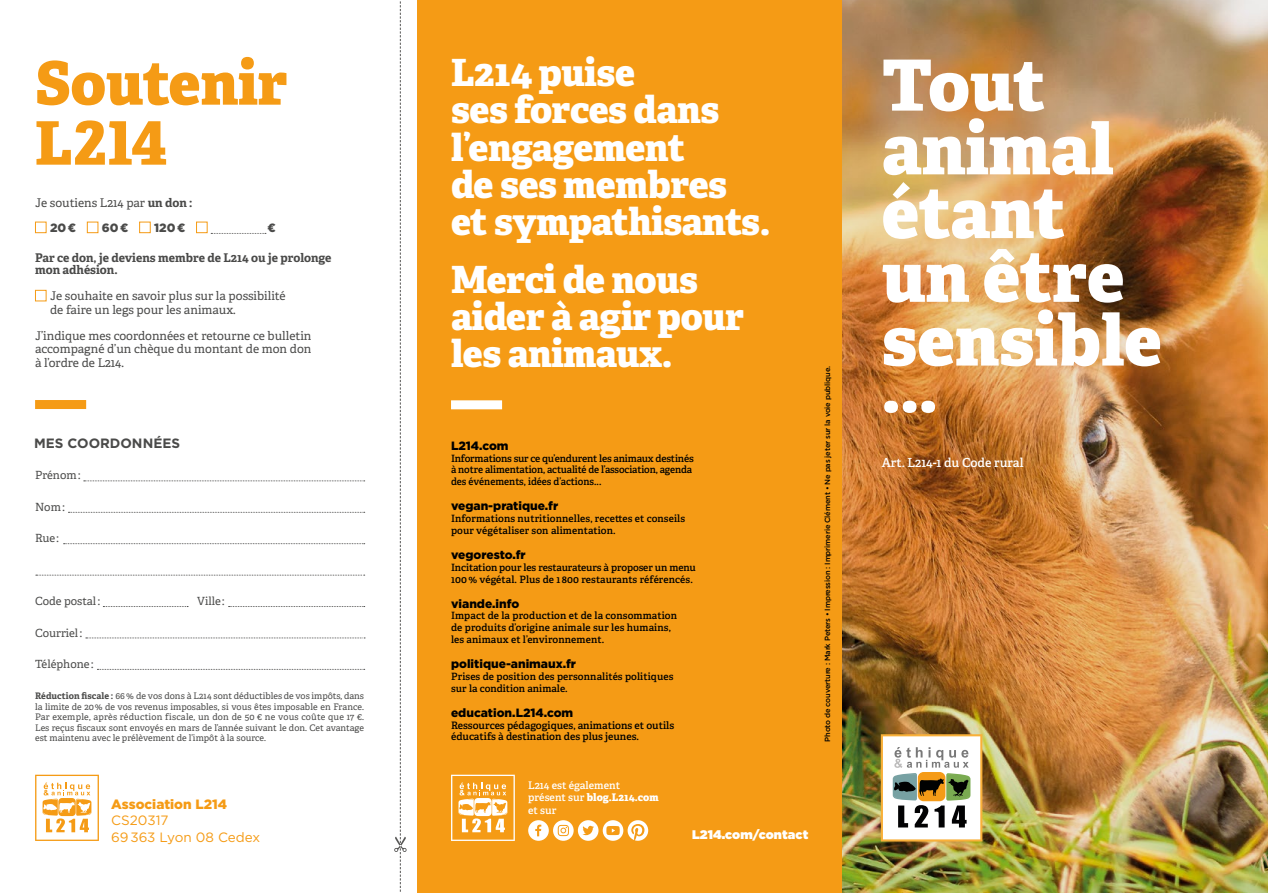
<style>
.page{position:relative;width:1268px;height:893px;background:#fff}
.page>*{position:absolute;margin:0;border:0;box-sizing:border-box;transform-origin:0 0}
.t1{font:800 70.5px/63.8px "Adelle";color:#fff}
.t2{font:800 60px/60px "Adelle";color:#f59b15}
.t3{font:800 37.5px/37.2px "Adelle";letter-spacing:-.01em;color:#fff}
.t4{font:13.5px/16.5px "Gotham";color:#f59b15}
.t5{font:900 13.5px "Gotham";color:#f59b15}
.t6{font:700 13.5px "Gotham";color:#4a4a49}
.t7{font:600 12.45px "Adelle";color:#fff}
.t8{font:900 12.45px "Gotham";letter-spacing:.01em;color:#fff}
.t9{font:12px/13.5px "Adelle";color:#4a4a49;text-align:justify}
.t10{font:900 12px "Gotham";color:#000}
.t11{font:700 12px/12px "Adelle";color:#4a4a49}
.t12{font:900 12px "Gotham";color:#4a4a49}
.t13{font:11.25px "Adelle";color:#4a4a49}
.t14{font:600 10.5px/12.6px "Adelle";color:#fff}
.t15{font:600 10.35px/11.7px "Adelle";color:#000}
.t16{font:600 10.05px/11.7px "Adelle";letter-spacing:.005em;color:#000}
.t17{font:600 10.05px/11.7px "Adelle";letter-spacing:-.015em;color:#000}
.t18{font:9px/10.5px "Adelle";color:#4a4a49;text-align:justify}
.t19{font:500 7.5px "Gotham";letter-spacing:-.02em;color:#000}
.s1{font-weight:700}
.s2{font-weight:800}
</style>
<div class="page">
<div style="left:417px;top:0;width:425px;height:893px;background:#f59b15"></div>
<img style="left:842px;top:0;width:425px;height:893px">
<svg style="left:880px;top:734px;width:102px;height:107px"></svg>
<svg style="left:528px;top:820px;width:70px;height:21px"></svg>
<div style="left:451px;top:400px;width:51px;height:9px;background:#fff"></div>
<svg style="left:451px;top:775px;width:63px;height:66px"></svg>
<div style="left:35px;top:400px;width:51px;height:9px;background:#f59b15"></div>
<svg style="left:35px;top:775px;width:64px;height:66px"></svg>
<div style="left:35px;top:222px;width:11px;height:11px;background:#fff;border:1px solid #f59b15"></div>
<div style="left:87px;top:222px;width:11px;height:11px;background:#fff;border:1px solid #f59b15"></div>
<div style="left:139px;top:222px;width:12px;height:11px;background:#fff;border:1px solid #f59b15"></div>
<div style="left:196px;top:222px;width:11px;height:11px;background:#fff;border:1px solid #f59b15"></div>
<div style="left:35px;top:290px;width:11px;height:11px;background:#fff;border:1px solid #f59b15"></div>
<svg style="left:211px;top:233px;width:55px;height:1px"></svg>
<svg style="left:394px;top:1px;width:12px;height:891px"></svg>
<svg style="left:602px;top:820px;width:21px;height:21px"></svg>
<svg style="left:606px;top:826px;width:13px;height:9px"></svg>
<svg style="left:627px;top:820px;width:21px;height:21px"></svg>
<svg style="left:64px;top:543px;width:300px;height:1px"></svg>
<svg style="left:36px;top:575px;width:328px;height:1px"></svg>
<svg style="left:86px;top:638px;width:279px;height:1px"></svg>
<svg style="left:97px;top:669px;width:267px;height:1px"></svg>
<svg style="left:103px;top:606px;width:85px;height:1px"></svg>
<svg style="left:228px;top:606px;width:136px;height:1px"></svg>
<svg style="left:84px;top:480px;width:280px;height:1px"></svg>
<svg style="left:68px;top:512px;width:296px;height:1px"></svg>
<h2 class="t2" style="left:35px;top:53px;width:254px">Soutenir<br>L214</h2>
<p class="t9" style="left:35px;top:196px;width:159px">Je soutiens L214 par <span class="s1">un don :</span></p>
<p class="t12" style="left:50px;top:219px;width:28px">20 €</p>
<p class="t12" style="left:102px;top:219px;width:28px">60 €</p>
<p class="t12" style="left:154px;top:219px;width:33px">120 €</p>
<p class="t12" style="left:267px;top:219px;width:10px">€</p>
<p class="t11" style="left:35px;top:252px;width:298px">Par ce don, je deviens membre de L214 ou je prolonge mon adhésion.</p>
<p class="t9" style="left:50px;top:289px;width:237px">Je souhaite en savoir plus sur la possibilité de faire un legs pour les animaux.</p>
<p class="t9" style="left:35px;top:329px;width:278px">J’indique mes coordonnées et retourne ce bulletin accompagné d’un chèque du montant de mon don à l’ordre de L214.</p>
<h3 class="t6" style="left:34px;top:434px;width:147px">MES COORDONNÉES</h3>
<p class="t13" style="left:35px;top:468px;width:47px">Prénom:</p>
<p class="t13" style="left:35px;top:500px;width:31px">Nom:</p>
<p class="t13" style="left:35px;top:531px;width:25px">Rue:</p>
<p class="t13" style="left:35px;top:594px;width:66px">Code postal:</p>
<p class="t13" style="left:197px;top:594px;width:29px">Ville:</p>
<p class="t13" style="left:35px;top:626px;width:48px">Courriel:</p>
<p class="t13" style="left:35px;top:657px;width:60px">Téléphone:</p>
<p class="t18" style="left:35px;top:691px;width:330px"><span class="s1">Réduction fiscale :</span> 66 % de vos dons à L214 sont déductibles de vos impôts, dans la limite de 20% de vos revenus imposables, si vous êtes imposable en France.<br>Par exemple, après réduction fiscale, un don de 50 € ne vous coûte que 17 €.<br>Les reçus fiscaux sont envoyés en mars de l’année suivant le don. Cet avantage est maintenu avec le prélèvement de l’impôt à la source.</p>
<h3 class="t5" style="left:111px;top:794px;width:117px">Association L214</h3>
<h3 class="t4" style="left:111px;top:812px;width:150px">CS20317<br>69 363 Lyon 08 Cedex</h3>
<h3 class="t3" style="left:451px;top:54px;width:321px">L214 puise<br>ses forces dans l’engagement<br>de ses membres et sympathisants.</h3>
<h3 class="t3" style="left:451px;top:261px;width:294px">Merci de nous aider à agir pour les animaux.</h3>
<p class="t10" style="left:451px;top:437px;width:59px">L214.com</p>
<p class="t17" style="left:451px;top:452px;width:244px">Informations sur ce qu’endurent les animaux destinés à notre alimentation, actualité de l’association, agenda des événements, idées d’actions...</p>
<p class="t10" style="left:451px;top:498px;width:109px">vegan-pratique.fr</p>
<p class="t16" style="left:451px;top:513px;width:236px">Informations nutritionnelles, recettes et conseils pour végétaliser son alimentation.</p>
<p class="t10" style="left:451px;top:546px;width:76px">vegoresto.fr</p>
<p class="t16" style="left:451px;top:561px;width:246px">Incitation pour les restaurateurs à proposer un menu<br>100% végétal. Plus de 1 800 restaurants référencés.</p>
<p class="t10" style="left:451px;top:595px;width:70px">viande.info</p>
<p class="t16" style="left:451px;top:610px;width:227px">Impact de la production et de la consommation de produits d’origine animale sur les humains, les animaux et l’environnement.</p>
<p class="t10" style="left:451px;top:656px;width:126px">politique-animaux.fr</p>
<p class="t16" style="left:451px;top:671px;width:224px">Prises de position des personnalités politiques sur la condition animale.</p>
<p class="t10" style="left:451px;top:704px;width:124px">education.L214.com</p>
<p class="t15" style="left:451px;top:719px;width:225px">Ressources pédagogiques, animations et outils éducatifs à destination des plus jeunes.</p>
<p class="t14" style="left:528px;top:779px;width:132px">L214 est également présent sur <span class="s2">blog.L214.com </span>et sur</p>
<p class="t8" style="left:692px;top:825px;width:118px">L214.com/contact</p>
<p class="t19" style="left:822px;top:742px;width:377px;rotate:-90deg">Photo de couverture : Mark Peters • Impression : Imprimerie Clément • Ne pas jeter sur la voie publique.</p>
<h1 class="t1" style="left:881px;top:54px;width:282px">Tout animal étant un être sensible</h1>
<h1 class="t1" style="left:881px;top:355px;width:57px">…</h1>
<p class="t7" style="left:881px;top:454px;width:143px">Art. L214-1 du Code rural</p>
</div>
